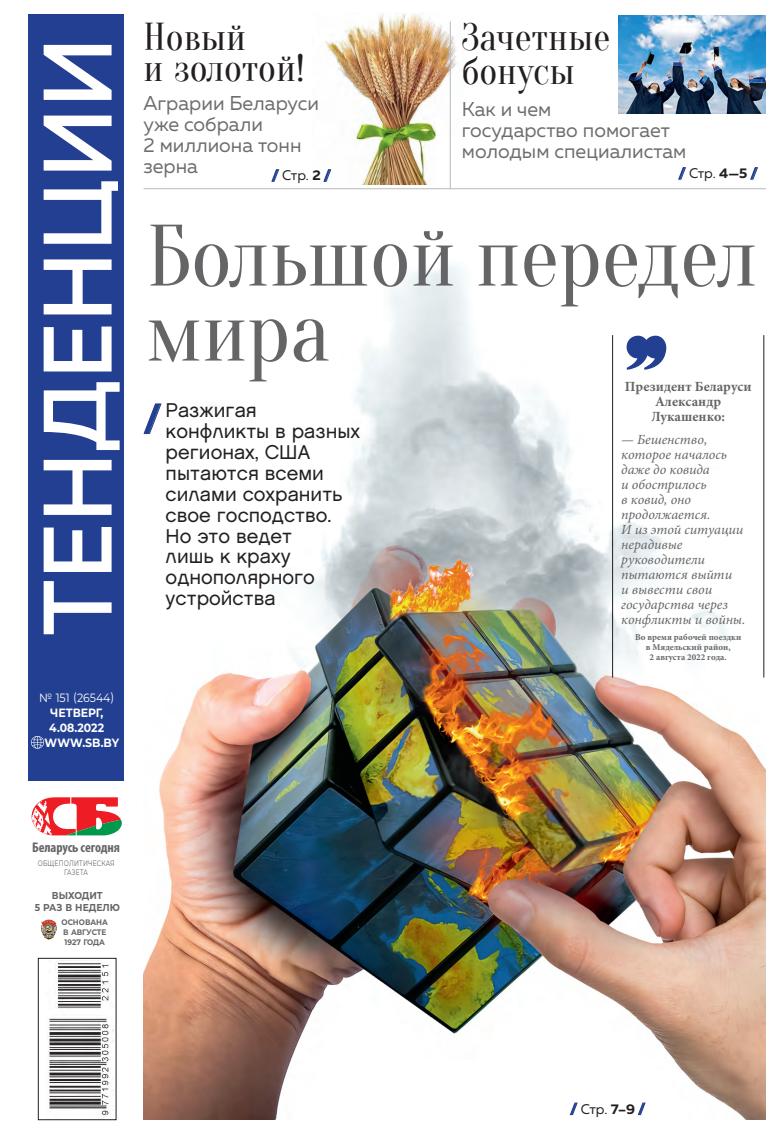
<style>
.page{position:relative;width:783px;height:1134px;background:#fff}
.page>*{position:absolute;margin:0;border:0;box-sizing:border-box;transform-origin:0 0}
.Zagolovok{font:500 97px "Muller";color:#fff;scale:.95 1}
.заг2{font:87px/75px "Oranienbaum";letter-spacing:-.005em;color:#656568}
.Zagolovok_2{font:38px/34px "Oranienbaum";color:#231f20}
.t1{font:900 35.8px "Muller";color:#233f90}
.t2{font:20px/21px "Muller";color:#6c6d70}
.надзаголовок{font:19.9px/20.8px "Chalet London Nineteen Sixty";color:#231f20}
.выноска_с_запятыми{font:italic 14px/15px "Minion Pro";color:#656568}
.Президент_в_выноске{font:700 14px/15px "Minion Pro";color:#656568;text-align:center}
.t3{font:14px "Muller";letter-spacing:-.02em;color:#231f20}
.t4{font:700 condensed 14px "Myriad Pro";letter-spacing:-.005em;color:#656568}
.t5{font:700 12px/15px "Montserrat";color:#fff;text-align:center;scale:.91 1}
.t6{font:700 10px/12px "Montserrat";color:#656568;text-align:center;scale:.91 1}
.Президент_в_выноске-2{font:700 9px/10px "Minion Pro";color:#656568;text-align:center}
.t7{font:700 8px/10px "Montserrat";color:#656568;scale:.91 1}
.t8{font:7.9px/8.8px "Montserrat";letter-spacing:.035em;color:#656568;text-align:center;scale:.76 1}
.s1{font-size:88.3px}
.s2{font-weight:400}
.s3{font-weight:900;color:#233f91}
.s4{font-weight:700}
</style>
<div class="page">
<img style="left:618px;top:16px;width:147px;height:98px">
<img style="left:325px;top:13px;width:132px;height:172px">
<hr style="left:449px;top:22px;width:1px;height:167px;background:#b8b9bc">
<svg style="left:678px;top:167px;width:8px;height:13px"></svg>
<svg style="left:750px;top:167px;width:8px;height:13px"></svg>
<hr style="left:143px;top:188px;width:622px;height:1px;background:#b8b9bc">
<img style="left:41px;top:919px;width:16px;height:20px">
<img style="left:48px;top:962px;width:66px;height:155px">
<div style="left:38px;top:958px;width:78px;height:162px;border:1px solid #231f20"></div>
<svg style="left:32px;top:797px;width:90px;height:38px"></svg>
<div style="left:28px;top:14px;width:96px;height:766px;background:#233f91"></div>
<svg style="left:31px;top:736px;width:12px;height:12px"></svg>
<img style="left:143px;top:264px;width:622px;height:856px">
<svg style="left:143px;top:403px;width:19px;height:32px"></svg>
<svg style="left:569px;top:1102px;width:8px;height:13px"></svg>
<svg style="left:637px;top:1102px;width:8px;height:13px"></svg>
<svg style="left:271px;top:169px;width:8px;height:13px"></svg>
<svg style="left:323px;top:169px;width:8px;height:13px"></svg>
<svg style="left:626px;top:336px;width:40px;height:34px"></svg>
<hr style="left:612px;top:335px;width:1px;height:342px;background:#231f20">
<hr style="left:763px;top:335px;width:1px;height:342px;background:#231f20">
<p class="Zagolovok" style="left:18px;top:635px;width:631px;rotate:-90deg">ТЕН<span class="s1">Д</span>ЕНЦИИ</p>
<p class="t5" style="left:39px;top:689px;width:84px"><span class="s2">№ 151 (26544)<br></span>ЧЕТВЕРГ,<br>4.08.2022</p>
<p class="t5" style="left:45px;top:734px;width:83px">WWW.SB.BY</p>
<p class="Zagolovok_2" style="left:143px;top:22px;width:163px;line-height:31px">Новый<br>и золотой!</p>
<p class="t2" style="left:143px;top:92px;width:177px">Аграрии Беларуси уже собрали<br>2 миллиона тонн зерна</p>
<p class="t3" style="left:272px;top:167px;width:61px"><span class="s3">/</span> Стр. <span class="s4">2</span> <span class="s3">/</span></p>
<p class="Zagolovok_2" style="left:462px;top:20px;width:150px">Зачетные бонусы</p>
<p class="t2" style="left:462px;top:98px;width:226px">Как и чем<br>государство помогает молодым специалистам</p>
<p class="t3" style="left:678px;top:165px;width:80px"><span class="s3">/</span> Стр. <span class="s4">4—5</span> <span class="s3">/</span></p>
<p class="заг2" style="left:146px;top:220px;width:612px">Большой передел мира</p>
<p class="t1" style="left:143px;top:396px;width:19px">/</p>
<p class="Президент_в_выноске" style="left:624px;top:378px;width:128px">Президент Беларуси<br>Александр<br>Лукашенко:</p>
<p class="выноска_с_запятыми" style="left:621px;top:432px;width:126px">— Бешенство, которое началось даже до ковида<br>и обострилось<br>в ковид, оно продолжается.<br>И из этой ситуации нерадивые руководители пытаются выйти<br>и вывести свои государства через конфликты и войны.</p>
<p class="Президент_в_выноске-2" style="left:635px;top:632px;width:108px">Во время рабочей поездки в Мядельский район,<br>2 августа 2022 года.</p>
<p class="надзаголовок" style="left:166px;top:400px;width:196px">Разжигая конфликты в разных регионах, США пытаются всеми силами сохранить свое господство.<br>Но это ведет<br>лишь к краху однополярного устройства</p>
<p class="t4" style="left:32px;top:839px;width:89px">Беларусь cегодня</p>
<p class="t8" style="left:38px;top:859px;width:103px">ОБЩЕПОЛИТИЧЕСКАЯ<br>ГАЗЕТА</p>
<p class="t6" style="left:35px;top:889px;width:95px">ВЫХОДИТ<br>5 РАЗ В НЕДЕЛЮ</p>
<p class="t7" style="left:62px;top:917px;width:53px">ОСНОВАНА<br>В АВГУСТЕ<br>1927 ГОДА</p>
<p class="t3" style="left:570px;top:1100px;width:76px"><span class="s3">/</span> Стр. <span class="s4">7–9</span> <span class="s3">/</span></p>
</div>
